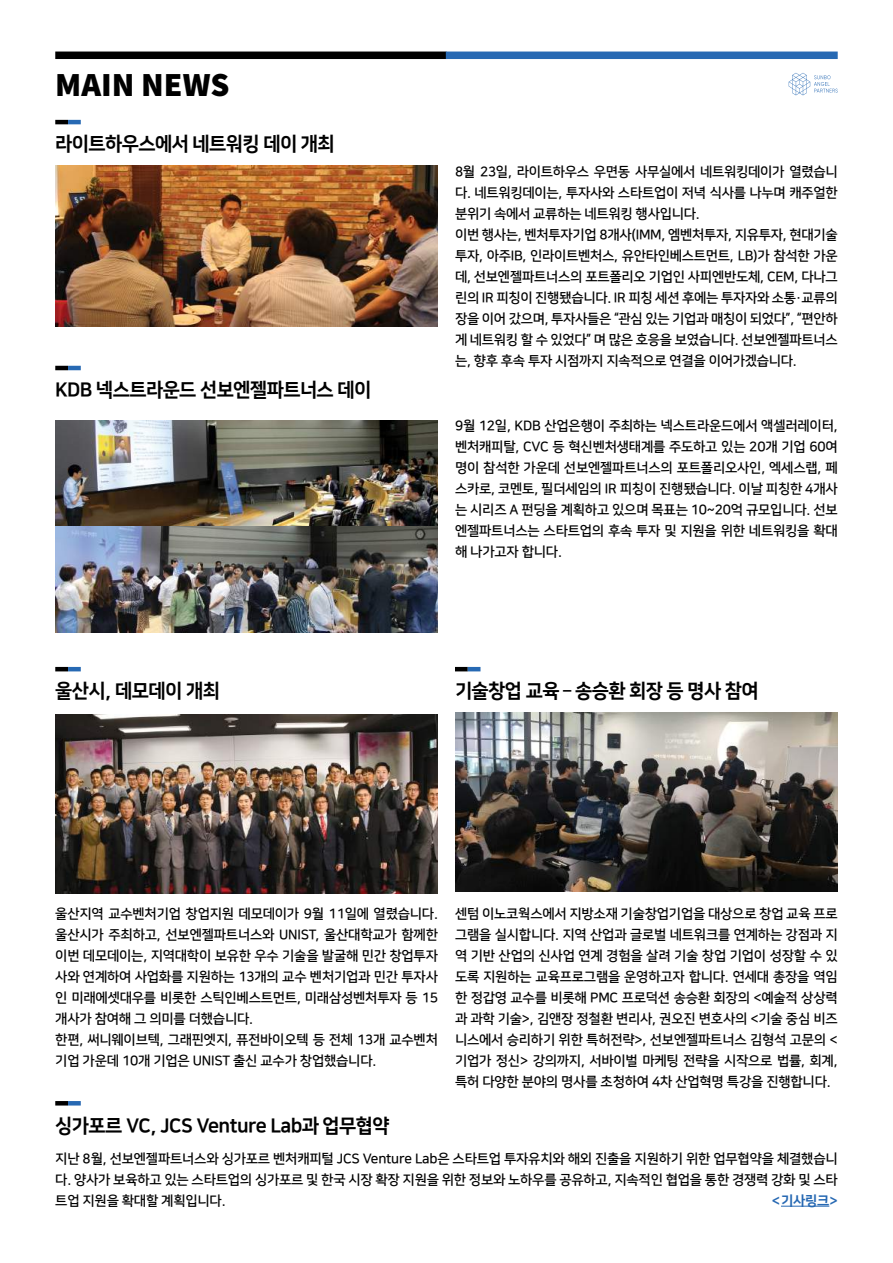
<style>
.page{position:relative;width:893px;height:1263px;background:#fff}
.page>*{position:absolute;margin:0;border:0;box-sizing:border-box;transform-origin:0 0}
.t1{font:900 33.75px "Source Sans Pro";color:#000}
.t2{font:19.5px "Nanum Square EB";letter-spacing:-.03em;color:#000}
.t3{font:13.5px/21px "Nanum Square B";letter-spacing:-.015em;color:#000;text-align:justify}
.t4{font:13.5px "Nanum Square EB";color:#2769b3}
</style>
<div class="page">
<svg style="left:789px;top:73px;width:49px;height:22px"></svg>
<div style="left:55px;top:52px;width:391px;height:7px;background:#000"></div>
<div style="left:446px;top:52px;width:392px;height:7px;background:#2769b3"></div>
<hr style="left:781px;top:1206px;width:48px;height:1px;background:#2769b3">
<hr style="left:55px;top:366px;width:13px;height:4px;background:#000">
<hr style="left:68px;top:366px;width:13px;height:4px;background:#2769b3">
<hr style="left:55px;top:667px;width:13px;height:4px;background:#000">
<hr style="left:68px;top:667px;width:13px;height:4px;background:#2769b3">
<hr style="left:55px;top:1101px;width:13px;height:4px;background:#000">
<hr style="left:68px;top:1101px;width:13px;height:4px;background:#2769b3">
<hr style="left:455px;top:667px;width:13px;height:4px;background:#000">
<hr style="left:468px;top:667px;width:12px;height:4px;background:#2769b3">
<hr style="left:55px;top:120px;width:13px;height:4px;background:#000">
<hr style="left:68px;top:120px;width:13px;height:4px;background:#2769b3">
<img style="left:55px;top:166px;width:383px;height:160px">
<img style="left:55px;top:420px;width:383px;height:213px">
<img style="left:55px;top:714px;width:383px;height:179px">
<img style="left:455px;top:713px;width:383px;height:179px">
<h1 class="t1" style="left:55px;top:61px;width:174px">MAIN NEWS</h1>
<h2 class="t2" style="left:55px;top:133px;width:281px">라이트하우스에서 네트워킹 데이 개최</h2>
<h2 class="t2" style="left:55px;top:379px;width:318px">KDB 넥스트라운드 선보엔젤파트너스 데이</h2>
<h2 class="t2" style="left:55px;top:680px;width:166px">울산시, 데모데이 개최</h2>
<p class="t3" style="left:455px;top:161px;width:384px;text-align:left">8월 23일, 라이트하우스 우면동 사무실에서 네트워킹데이가 열렸습니 다. 네트워킹데이는, 투자사와 스타트업이 저녁 식사를 나누며 캐주얼한 분위기 속에서 교류하는 네트워킹 행사입니다.<br>이번 행사는, 벤처투자기업 8개사(IMM, 엠벤처투자, 지유투자, 현대기술 투자, 아주IB, 인라이트벤처스, 유안타인베스트먼트, LB)가 참석한 가운 데, 선보엔젤파트너스의 포트폴리오 기업인 사피엔반도체, CEM, 다나그 린의 IR 피칭이 진행됐습니다. IR 피칭 세션 후에는 투자자와 소통·교류의 장을 이어 갔으며, 투자사들은 “관심 있는 기업과 매칭이 되었다”, “편안하 게 네트워킹 할 수 있었다” 며 많은 호응을 보였습니다. 선보엔젤파트너스 는, 향후 후속 투자 시점까지 지속적으로 연결을 이어가겠습니다.</p>
<p class="t3" style="left:455px;top:416px;width:384px">9월 12일, KDB 산업은행이 주최하는 넥스트라운드에서 액셀러레이터, 벤처캐피탈, CVC 등 혁신벤처생태계를 주도하고 있는 20개 기업 60여 명이 참석한 가운데 선보엔젤파트너스의 포트폴리오사인, 엑세스랩, 페 스카로, 코멘토, 필더세임의 IR 피칭이 진행됐습니다. 이날 피칭한 4개사 는 시리즈 A 펀딩을 계획하고 있으며 목표는 10~20억 규모입니다. 선보 엔젤파트너스는 스타트업의 후속 투자 및 지원을 위한 네트워킹을 확대 해 나가고자 합니다.</p>
<h2 class="t2" style="left:455px;top:680px;width:305px">기술창업 교육 – 송승환 회장 등 명사 참여</h2>
<p class="t3" style="left:55px;top:903px;width:384px;text-align:left">울산지역 교수벤처기업 창업지원 데모데이가 9월 11일에 열렸습니다. 울산시가 주최하고, 선보엔젤파트너스와 UNIST, 울산대학교가 함께한 이번 데모데이는, 지역대학이 보유한 우수 기술을 발굴해 민간 창업투자 사와 연계하여 사업화를 지원하는 13개의 교수 벤처기업과 민간 투자사 인 미래에셋대우를 비롯한 스틱인베스트먼트, 미래삼성벤처투자 등 15 개사가 참여해 그 의미를 더했습니다.<br>한편, 써니웨이브텍, 그래핀엣지, 퓨전바이오텍 등 전체 13개 교수벤처 기업 가운데 10개 기업은 UNIST 출신 교수가 창업했습니다.</p>
<h2 class="t2" style="left:55px;top:1115px;width:336px">싱가포르 VC, JCS Venture Lab과 업무협약</h2>
<p class="t3" style="left:455px;top:903px;width:384px">센텀 이노코웍스에서 지방소재 기술창업기업을 대상으로 창업 교육 프로 그램을 실시합니다. 지역 산업과 글로벌 네트워크를 연계하는 강점과 지 역 기반 산업의 신사업 연계 경험을 살려 기술 창업 기업이 성장할 수 있 도록 지원하는 교육프로그램을 운영하고자 합니다. 연세대 총장을 역임 한 정갑영 교수를 비롯해 PMC 프로덕션 송승환 회장의 &lt;예술적 상상력 과 과학 기술&gt;, 김앤장 정철환 변리사, 권오진 변호사의 &lt;기술 중심 비즈 니스에서 승리하기 위한 특허전략&gt;, 선보엔젤파트너스 김형석 고문의 &lt; 기업가 정신&gt; 강의까지, 서바이벌 마케팅 전략을 시작으로 법률, 회계, 특허 다양한 분야의 명사를 초청하여 4차 산업혁명 특강을 진행합니다.</p>
<p class="t3" style="left:55px;top:1148px;width:784px">지난 8월, 선보엔젤파트너스와 싱가포르 벤처캐피털 JCS Venture Lab은 스타트업 투자유치와 해외 진출을 지원하기 위한 업무협약을 체결했습니 다. 양사가 보육하고 있는 스타트업의 싱가포르 및 한국 시장 확장 지원을 위한 정보와 노하우를 공유하고, 지속적인 협업을 통한 경쟁력 강화 및 스타 트업 지원을 확대할 계획입니다.</p>
<p class="t4" style="left:772px;top:1193px;width:67px">&lt;기사링크&gt;</p>
</div>
